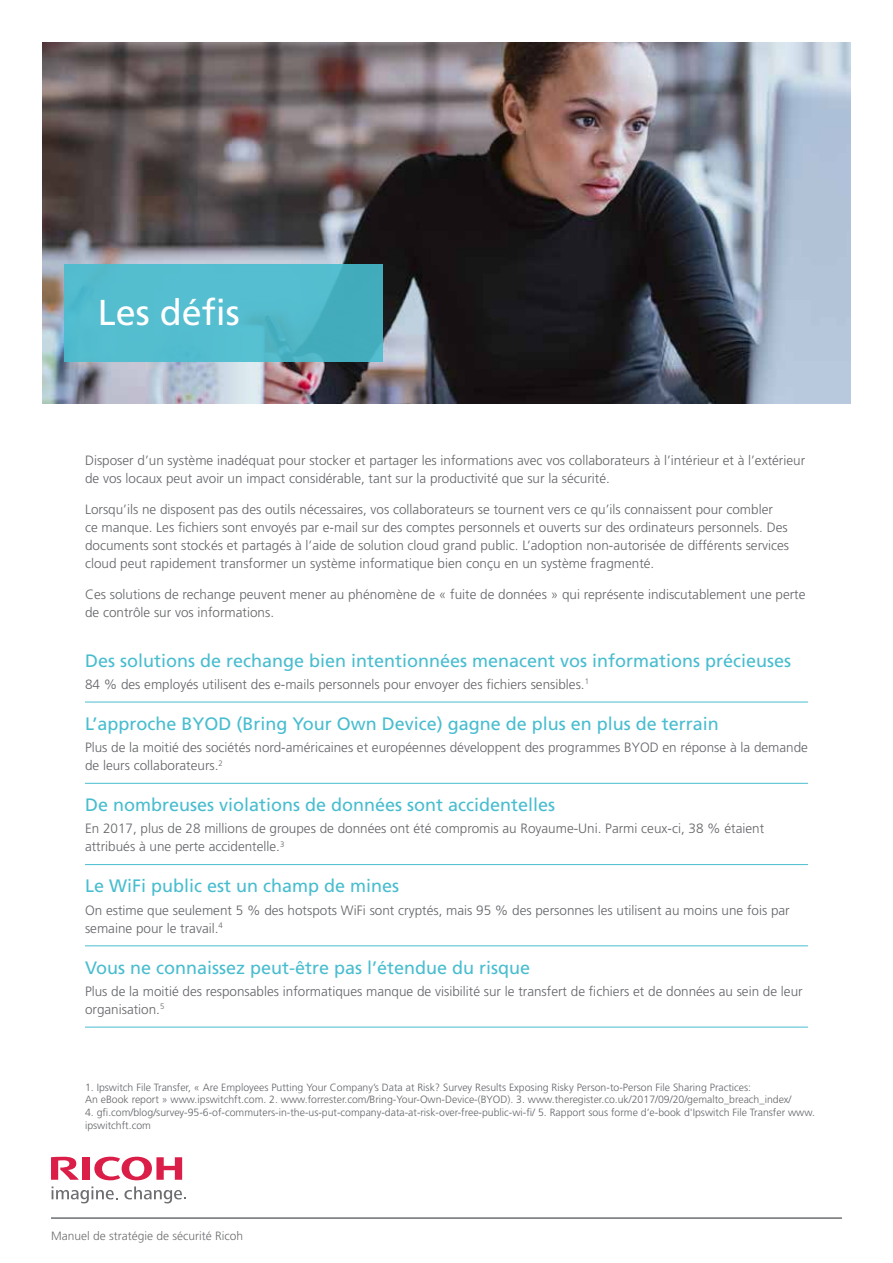
<style>
.page{position:relative;width:893px;height:1263px;background:#fff}
.page>*{position:absolute;margin:0;border:0;box-sizing:border-box;transform-origin:0 0}
.t1{font:36px "Frutiger";color:#fff}
.t2{font:18px "Frutiger";color:#48bdcf}
.t3{font:300 13.5px/18px "Frutiger";color:#636569}
.t4{font:300 12px "Frutiger";color:#6d6e71}
.t5{font:300 10.5px/12.6px "Frutiger";color:#636569}
</style>
<div class="page">
<img style="left:43px;top:43px;width:807px;height:361px">
<svg style="left:94px;top:1157px;width:88px;height:23px"></svg>
<div style="left:82px;top:1157px;width:8px;height:23px;background:#da1e48"></div>
<svg style="left:51px;top:1157px;width:28px;height:23px"></svg>
<svg style="left:52px;top:1186px;width:66px;height:18px"></svg>
<svg style="left:124px;top:1186px;width:62px;height:18px"></svg>
<hr style="left:51px;top:1217px;width:791px;height:2px;background:#6d6e71">
<div style="left:64px;top:264px;width:319px;height:97px;background:linear-gradient(to right,#58c2d4,#49b1c2)"></div>
<hr style="left:85px;top:702px;width:723px;height:1px;background:#48bdcf">
<hr style="left:85px;top:783px;width:723px;height:1px;background:#48bdcf">
<hr style="left:85px;top:864px;width:723px;height:1px;background:#48bdcf">
<hr style="left:85px;top:945px;width:723px;height:1px;background:#48bdcf">
<hr style="left:85px;top:1027px;width:723px;height:1px;background:#48bdcf">
<h1 class="t1" style="left:98px;top:291px;width:144px">Les défis</h1>
<p class="t3" style="left:85px;top:452px;width:722px">Disposer d’un système inadéquat pour stocker et partager les informations avec vos collaborateurs à l’intérieur et à l’extérieur de vos locaux peut avoir un impact considérable, tant sur la productivité que sur la sécurité.</p>
<p class="t3" style="left:85px;top:500px;width:706px">Lorsqu’ils ne disposent pas des outils nécessaires, vos collaborateurs se tournent vers ce qu’ils connaissent pour combler<br>ce manque. Les fichiers sont envoyés par e-mail sur des comptes personnels et ouverts sur des ordinateurs personnels. Des documents sont stockés et partagés à l’aide de solution cloud grand public. L’adoption non-autorisée de différents services cloud peut rapidement transformer un système informatique bien conçu en un système fragmenté.</p>
<p class="t3" style="left:85px;top:585px;width:722px">Ces solutions de rechange peuvent mener au phénomène de « fuite de données » qui représente indiscutablement une perte de contrôle sur vos informations.</p>
<h2 class="t2" style="left:85px;top:650px;width:708px">Des solutions de rechange bien intentionnées menacent vos informations précieuses</h2>
<p class="t3" style="left:85px;top:675px;width:505px">84 % des employés utilisent des e-mails personnels pour envoyer des fichiers sensibles.<sup>1</sup></p>
<h2 class="t2" style="left:85px;top:713px;width:635px">L’approche BYOD (Bring Your Own Device) gagne de plus en plus de terrain</h2>
<p class="t3" style="left:85px;top:739px;width:724px">Plus de la moitié des sociétés nord-américaines et européennes développent des programmes BYOD en réponse à la demande de leurs collaborateurs.<sup>2</sup></p>
<h2 class="t2" style="left:85px;top:794px;width:472px">De nombreuses violations de données sont accidentelles</h2>
<p class="t3" style="left:85px;top:820px;width:681px">En 2017, plus de 28 millions de groupes de données ont été compromis au Royaume-Uni. Parmi ceux-ci, 38 % étaient attribués à une perte accidentelle.<sup>3</sup></p>
<h2 class="t2" style="left:85px;top:876px;width:316px">Le WiFi public est un champ de mines</h2>
<p class="t3" style="left:85px;top:901px;width:706px">On estime que seulement 5 % des hotspots WiFi sont cryptés, mais 95 % des personnes les utilisent au moins une fois par semaine pour le travail.<sup>4</sup></p>
<h2 class="t2" style="left:85px;top:957px;width:447px">Vous ne connaissez peut-être pas l’étendue du risque</h2>
<p class="t3" style="left:85px;top:982px;width:719px">Plus de la moitié des responsables informatiques manque de visibilité sur le transfert de fichiers et de données au sein de leur organisation.<sup>5</sup></p>
<p class="t5" style="left:85px;top:1081px;width:708px">1. Ipswitch File Transfer, « Are Employees Putting Your Company’s Data at Risk? Survey Results Exposing Risky Person-to-Person File Sharing Practices:<br>An eBook report » www.ipswitchft.com. 2. www.forrester.com/Bring-Your-Own-Device-(BYOD). 3. www.theregister.co.uk/2017/09/20/gemalto_breach_index/</p>
<p class="t5" style="left:85px;top:1106px;width:731px">4. gfi.com/blog/survey-95-6-of-commuters-in-the-us-put-company-data-at-risk-over-free-public-wi-fi/ 5. Rapport sous forme d’e-book d'Ipswitch File Transfer www. ipswitchft.com</p>
<p class="t4" style="left:51px;top:1229px;width:194px">Manuel de stratégie de sécurité Ricoh</p>
</div>
